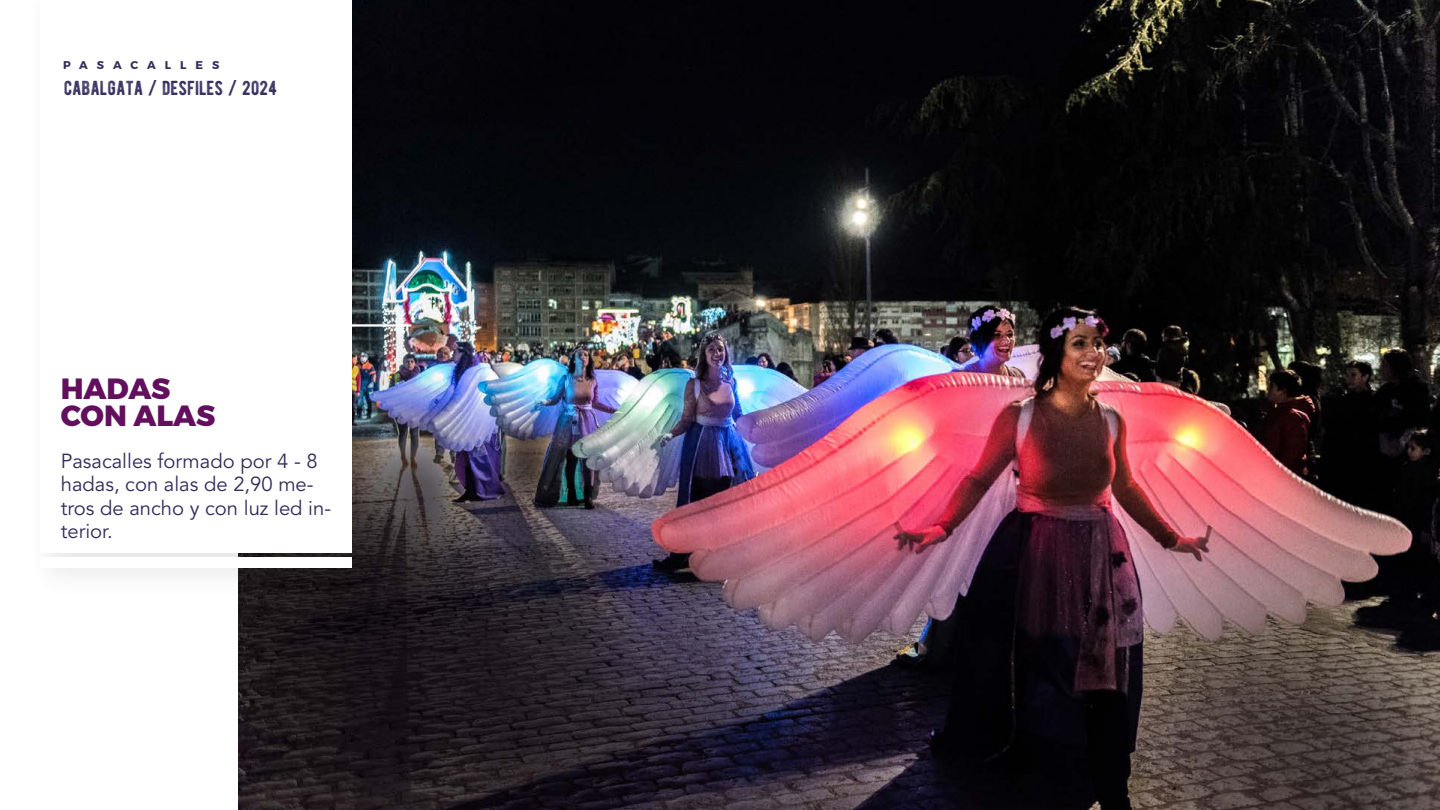
<style>
.page{position:relative;width:1440px;height:810px;background:#fff}
.page>*{position:absolute;margin:0;border:0;box-sizing:border-box;transform-origin:0 0}
.t1{font:800 29.25px/27px "Montserrat";color:#62105e}
.t2{font:20.25px/23.2px "Avenir LT Std";color:#332b5c}
.t3{font:20.25px "BERNIERDISTRESSED";color:#332b5c}
.t4{font:700 11.25px "Montserrat";letter-spacing:.795em;color:#332b5c}
</style>
<div class="page">
<img style="left:238px;top:0;width:1202px;height:810px">
<div style="left:23px;top:0;width:362px;height:601px;background:#000;opacity:.1"></div>
<div style="left:41px;top:0;width:311px;height:553px;background:#fff"></div>
<div style="left:41px;top:557px;width:311px;height:10px;background:#fff"></div>
<hr style="left:96px;top:324px;width:315px;height:3px;background:#fff">
<p class="t4" style="left:63px;top:58px;width:158px">PASACALLES</p>
<p class="t3" style="left:64px;top:78px;width:215px">CABALGATA / DESFILES / 2024</p>
<h1 class="t1" style="left:61px;top:376px;width:156px">HADAS<br>CON ALAS</h1>
<p class="t2" style="left:61px;top:450px;width:272px">Pasacalles formado por 4 - 8 hadas, con alas de 2,90 me&shy;tros de ancho y con luz led in&shy;terior.</p>
</div>
